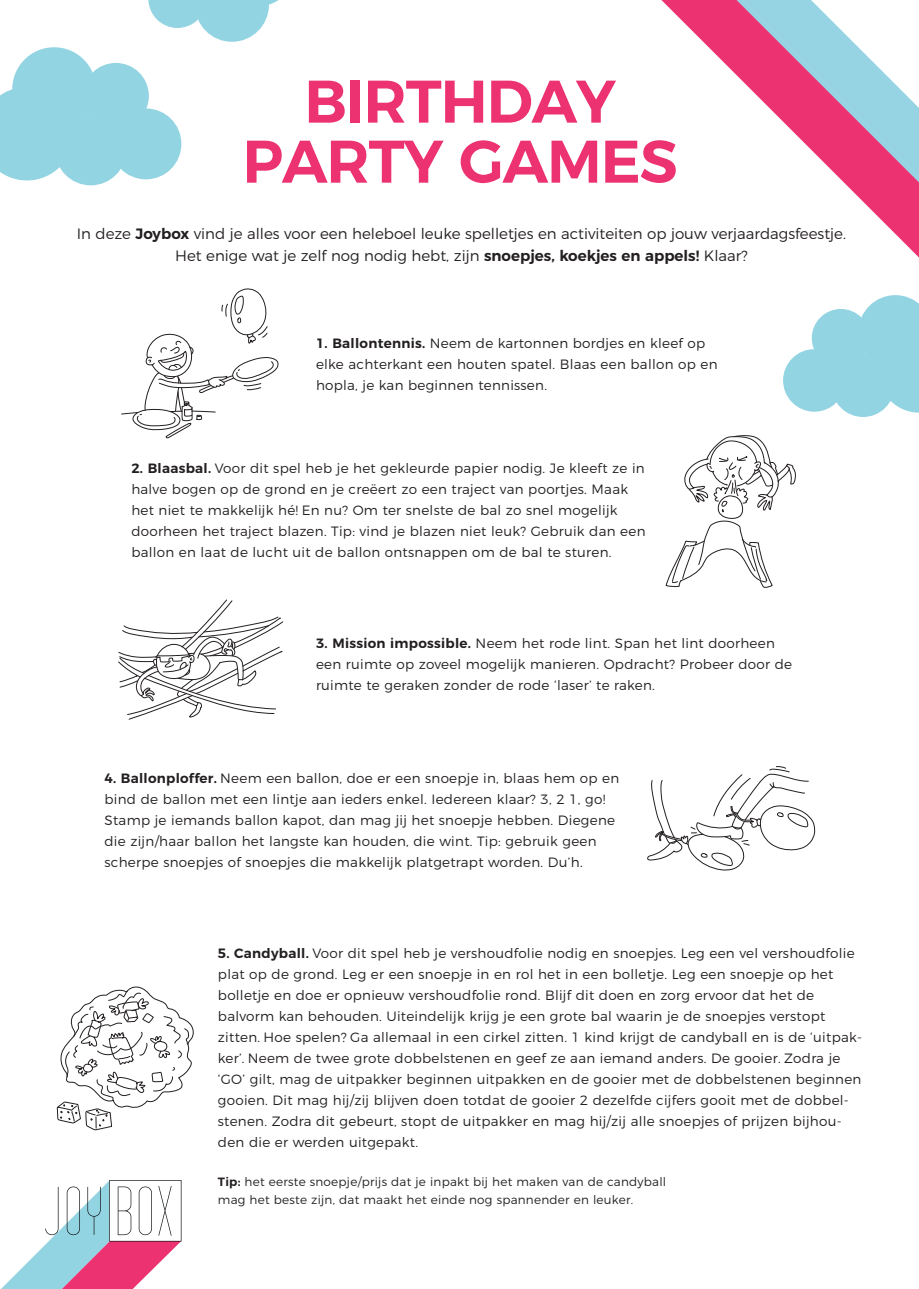
<style>
.page{position:relative;width:919px;height:1289px;background:#fff}
.page>*{position:absolute;margin:0;border:0;box-sizing:border-box;transform-origin:0 0}
.t1{font:600 60px/60px "Montserrat";letter-spacing:-.02em;color:#ed3271;text-align:center}
.t2{font:300 15px/22.5px "Montserrat";color:#231f20;text-align:center}
.t3{font:300 13.5px/21px "Montserrat";letter-spacing:.02em;color:#231f20}
.t4{font:300 12px/18px "Montserrat";letter-spacing:.02em;color:#231f20}
.s1{font-weight:600}
</style>
<div class="page">
<svg style="left:661px;top:0;width:257px;height:257px"></svg>
<svg style="left:2px;top:1180px;width:179px;height:108px"></svg>
<svg style="left:0;top:89px;width:72px;height:91px;background:#9bd7e5"></svg>
<div style="left:55px;top:114px;width:71px;height:71px;background:#93d4e3;border-radius:50%"></div>
<div style="left:83px;top:63px;width:66px;height:66px;background:#93d4e3;border-radius:50%"></div>
<div style="left:12px;top:47px;width:84px;height:84px;background:#93d4e3;border-radius:50%"></div>
<div style="left:110px;top:108px;width:71px;height:71px;background:#93d4e3;border-radius:50%"></div>
<div style="left:831px;top:354px;width:63px;height:63px;background:#93d4e3;border-radius:50%"></div>
<div style="left:811px;top:309px;width:59px;height:58px;background:#93d4e3;border-radius:50%"></div>
<svg style="left:858px;top:295px;width:60px;height:117px"></svg>
<div style="left:783px;top:349px;width:62px;height:62px;background:#93d4e3;border-radius:50%"></div>
<svg style="left:148px;top:0;width:131px;height:42px"></svg>
<svg style="left:121px;top:289px;width:157px;height:149px"></svg>
<svg style="left:665px;top:435px;width:130px;height:152px"></svg>
<svg style="left:118px;top:599px;width:166px;height:120px"></svg>
<svg style="left:647px;top:766px;width:168px;height:104px"></svg>
<svg style="left:57px;top:986px;width:137px;height:144px"></svg>
<h1 class="t1" style="left:242px;top:67px;width:437px">BIRTHDAY<br>PARTY GAMES</h1>
<p class="t2" style="left:77px;top:221px;width:770px">In deze <span class="s1">Joybox</span> vind je alles voor een heleboel leuke spelletjes en activiteiten op jouw verjaardagsfeestje.<br>Het enige wat je zelf nog nodig hebt, zijn <span class="s1">snoepjes, koekjes en appels!</span> Klaar?</p>
<p class="t3" style="left:316px;top:331px;width:403px"><span class="s1">1. Ballontennis.</span> Neem de kartonnen bordjes en kleef op elke achterkant een houten spatel. Blaas een ballon op en hopla, je kan beginnen tennissen.</p>
<p class="t3" style="left:131px;top:456px;width:515px"><span class="s1">2. Blaasbal.</span> Voor dit spel heb je het gekleurde papier nodig. Je kleeft ze in halve bogen op de grond en je creëert zo een traject van poortjes. Maak het niet te makkelijk hé! En nu? Om ter snelste de bal zo snel mogelijk doorheen het traject blazen. Tip: vind je blazen niet leuk? Gebruik dan een ballon en laat de lucht uit de ballon ontsnappen om de bal te sturen.</p>
<p class="t3" style="left:316px;top:631px;width:477px"><span class="s1">3. Mission impossible.</span> Neem het rode lint. Span het lint doorheen een ruimte op zoveel mogelijk manieren. Opdracht? Probeer door de ruimte te geraken zonder de rode ‘laser’ te raken.</p>
<p class="t3" style="left:104px;top:766px;width:516px"><span class="s1">4. Ballonploffer.</span> Neem een ballon, doe er een snoepje in, blaas hem op en bind de ballon met een lintje aan ieders enkel. Iedereen klaar? 3, 2 1, go!<br>Stamp je iemands ballon kapot, dan mag jij het snoepje hebben. Diegene die zijn/haar ballon het langste kan houden, die wint. Tip: gebruik geen scherpe snoepjes of snoepjes die makkelijk platgetrapt worden. Du’h.</p>
<p class="t3" style="left:218px;top:941px;width:645px"><span class="s1">5. Candyball.</span> Voor dit spel heb je vershoudfolie nodig en snoepjes. Leg een vel vershoudfolie plat op de grond. Leg er een snoepje in en rol het in een bolletje. Leg een snoepje op het bolletje en doe er opnieuw vershoudfolie rond. Blijf dit doen en zorg ervoor dat het de balvorm kan behouden. Uiteindelijk krijg je een grote bal waarin je de snoepjes verstopt zitten. Hoe spelen? Ga allemaal in een cirkel zitten. 1 kind krijgt de candyball en is de ‘uitpak&shy;ker’. Neem de twee grote dobbelstenen en geef ze aan iemand anders. De gooier. Zodra je ‘GO’ gilt, mag de uitpakker beginnen uitpakken en de gooier met de dobbelstenen beginnen gooien. Dit mag hij/zij blijven doen totdat de gooier 2 dezelfde cijfers gooit met de dobbel&shy;stenen. Zodra dit gebeurt, stopt de uitpakker en mag hij/zij alle snoepjes of prijzen bijhou&shy;den die er werden uitgepakt.</p>
<p class="t4" style="left:218px;top:1171px;width:450px"><span class="s1">Tip:</span> het eerste snoepje/prijs dat je inpakt bij het maken van de candyball mag het beste zijn, dat maakt het einde nog spannender en leuker.</p>
</div>
